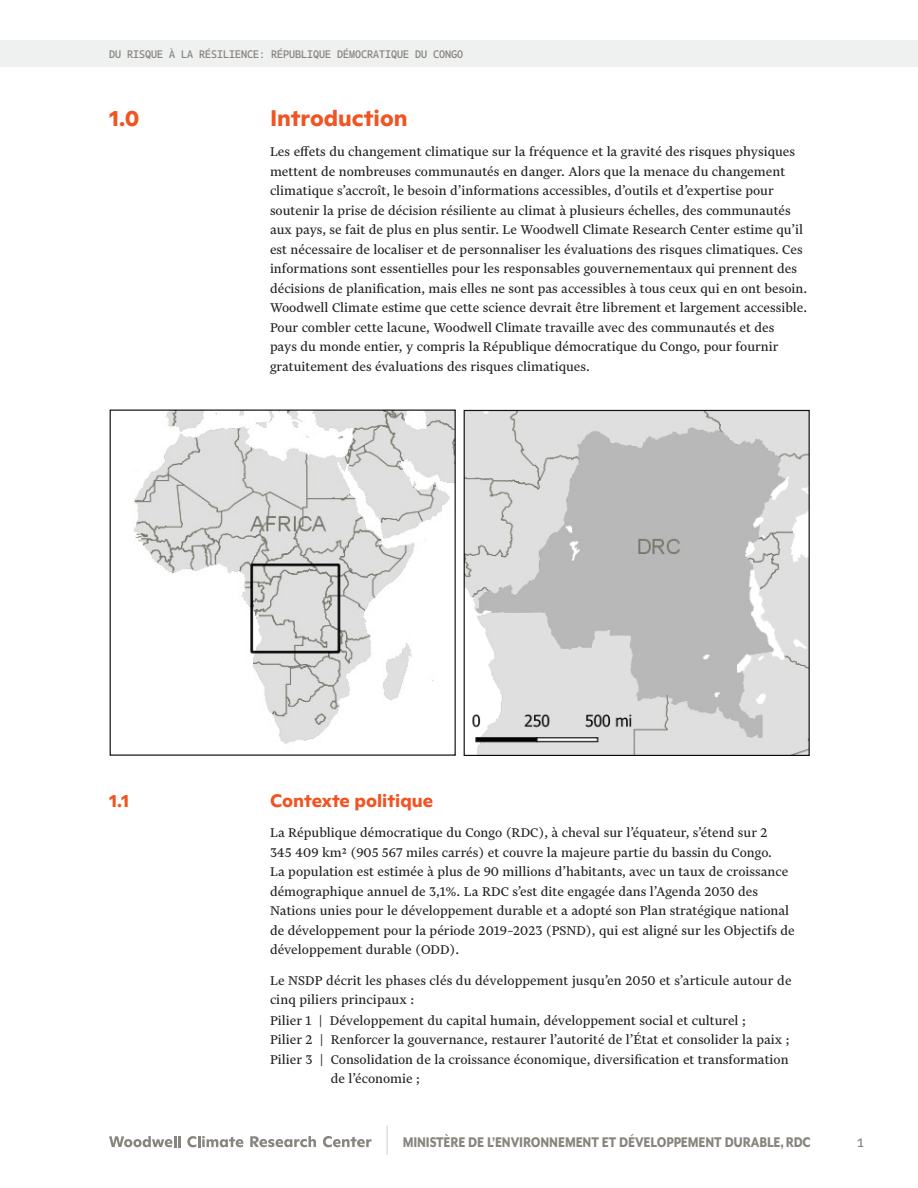
<style>
.page{position:relative;width:918px;height:1188px;background:#fff}
.page>*{position:absolute;margin:0;border:0;box-sizing:border-box;transform-origin:0 0}
.t1{font:700 22.5px "Ginto Normal";color:#f15422}
.t2{font:700 18px "Ginto Normal";color:#f15422}
.t3{font:800 16.2px "Mr Eaves Mod OT";letter-spacing:-.01em;color:#88857e;scale:.83 1}
.t4{font:15px/19.5px "Financier Text";color:#231f20}
.t5{font:13.5px "Gemeli Mono";color:#88857e}
.t6{font:12px "Gemeli Mono";color:#88857e}
</style>
<div class="page">
<div style="left:0;top:40px;width:918px;height:28px;background:#eff0f0"></div>
<svg style="left:387px;top:1126px;width:1px;height:29px"></svg>
<svg style="left:109px;top:1136px;width:72px;height:11px"></svg>
<svg style="left:187px;top:1136px;width:56px;height:11px"></svg>
<svg style="left:250px;top:1136px;width:66px;height:11px"></svg>
<svg style="left:323px;top:1136px;width:49px;height:11px"></svg>
<img style="left:109px;top:409px;width:347px;height:346px">
<img style="left:464px;top:409px;width:346px;height:346px">
<p class="t6" style="left:109px;top:46px;width:355px">DU RISQUE À LA RÉSILIENCE: RÉPUBLIQUE DÉMOCRATIQUE DU CONGO</p>
<h1 class="t1" style="left:109px;top:101px;width:32px">1.0</h1>
<h1 class="t1" style="left:270px;top:101px;width:139px">Introduction</h1>
<p class="t4" style="left:270px;top:142px;width:539px">Les effets du changement climatique sur la fréquence et la gravité des risques physiques mettent de nombreuses communautés en danger. Alors que la menace du changement climatique s’accroît, le besoin d’informations accessibles, d’outils et d’expertise pour soutenir la prise de décision résiliente au climat à plusieurs échelles, des communautés aux pays, se fait de plus en plus sentir. Le Woodwell Climate Research Center estime qu’il est nécessaire de localiser et de personnaliser les évaluations des risques climatiques. Ces informations sont essentielles pour les responsables gouvernementaux qui prennent des décisions de planification, mais elles ne sont pas accessibles à tous ceux qui en ont besoin.<br>Woodwell Climate estime que cette science devrait être librement et largement accessible.<br>Pour combler cette lacune, Woodwell Climate travaille avec des communautés et des<br>pays du monde entier, y compris la République démocratique du Congo, pour fournir gratuitement des évaluations des risques climatiques.</p>
<p class="t2" style="left:109px;top:787px;width:22px">1.1</p>
<p class="t2" style="left:270px;top:787px;width:165px">Contexte politique</p>
<p class="t4" style="left:270px;top:823px;width:526px">La République démocratique du Congo (RDC), à cheval sur l’équateur, s’étend sur 2<br>345 409 km² (905 567 miles carrés) et couvre la majeure partie du bassin du Congo.<br>La population est estimée à plus de 90 millions d’habitants, avec un taux de croissance démographique annuel de 3,1%. La RDC s’est dite engagée dans l’Agenda 2030 des Nations unies pour le développement durable et a adopté son Plan stratégique national de développement pour la période 2019–2023 (PSND), qui est aligné sur les Objectifs de développement durable (ODD).</p>
<p class="t4" style="left:270px;top:971px;width:523px">Le NSDP décrit les phases clés du développement jusqu’en 2050 et s’articule autour de</p>
<p class="t4" style="left:270px;top:990px;width:146px">cinq piliers principaux :</p>
<p class="t4" style="left:270px;top:1011px;width:477px">Pilier 1 | Développement du capital humain, développement social et culturel ;</p>
<p class="t4" style="left:270px;top:1030px;width:521px">Pilier 2 | Renforcer la gouvernance, restaurer l’autorité de l’État et consolider la paix ;</p>
<p class="t4" style="left:270px;top:1050px;width:520px">Pilier 3 | Consolidation de la croissance économique, diversification et transformation</p>
<p class="t4" style="left:331px;top:1069px;width:91px">de l’économie ;</p>
<p class="t3" style="left:403px;top:1132px;width:493px">MINISTÈRE DE L’ENVIRONNEMENT ET DÉVELOPPEMENT DURABLE, RDC</p>
<p class="t5" style="left:857px;top:1133px;width:8px">1</p>
</div>
